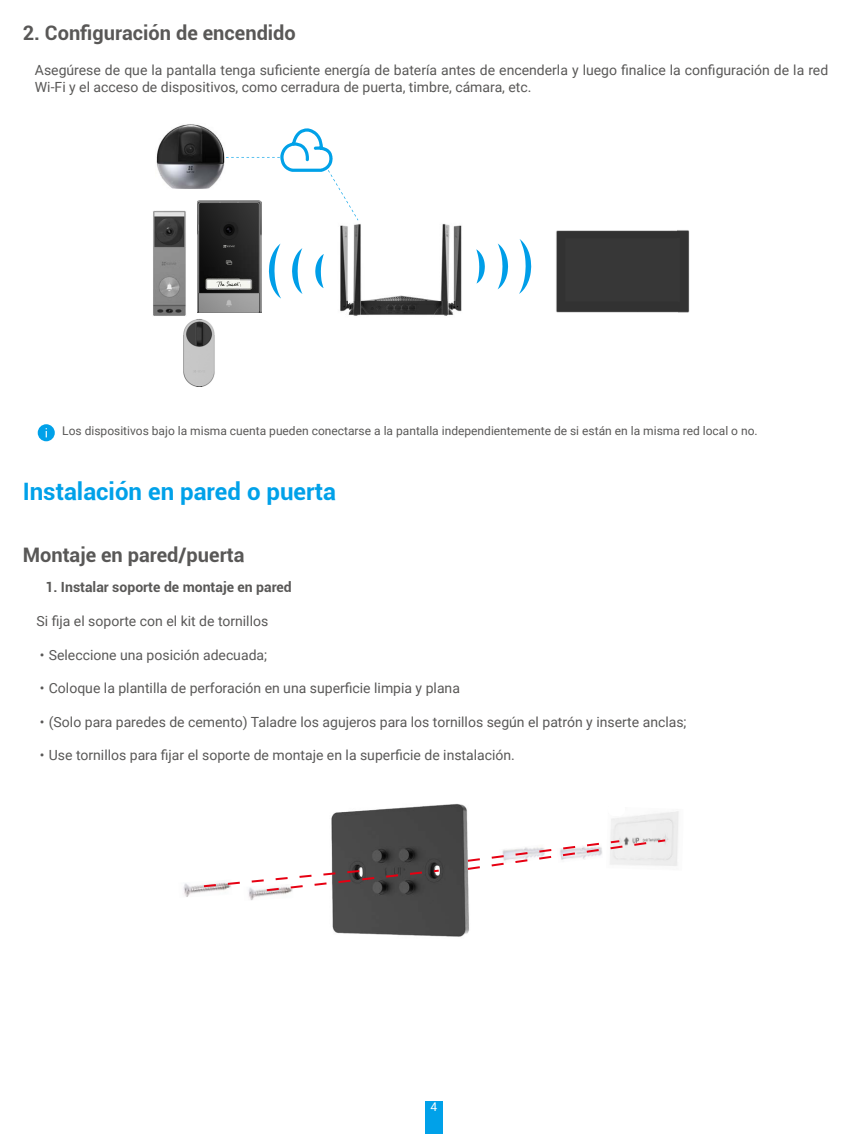
<style>
.page{position:relative;width:851px;height:1134px;background:#fff}
.page>*{position:absolute;margin:0;border:0;box-sizing:border-box;transform-origin:0 0}
.t1{font:700 24px "Roboto";color:#00a1e9}
.t2{font:700 20px "Roboto";color:#595857}
.t3{font:14px/16.8px "Roboto";color:#595857}
.t4{font:700 14px "Roboto";color:#595857}
.t5{font:12px "Roboto";color:#595857}
.t6{font:12px "Roboto";color:#fff}
</style>
<div class="page">
<div style="left:425px;top:1101px;width:17px;height:33px;background:#00a1e9"></div>
<svg style="left:476px;top:249px;width:9px;height:35px"></svg>
<svg style="left:497px;top:244px;width:11px;height:45px"></svg>
<svg style="left:519px;top:239px;width:12px;height:55px"></svg>
<svg style="left:315px;top:254px;width:9px;height:34px"></svg>
<svg style="left:292px;top:248px;width:10px;height:46px"></svg>
<svg style="left:269px;top:244px;width:12px;height:55px"></svg>
<img style="left:340px;top:220px;width:122px;height:96px">
<svg style="left:226px;top:128px;width:132px;height:92px"></svg>
<div style="left:556px;top:230px;width:134px;height:83px;background:#373737"></div>
<img style="left:153px;top:210px;width:33px;height:106px">
<img style="left:156px;top:124px;width:69px;height:65px">
<img style="left:183px;top:319px;width:32px;height:68px">
<img style="left:197px;top:200px;width:64px;height:113px">
<div style="left:38px;top:424px;width:17px;height:17px;background:#00a1e9;border-radius:50%"></div>
<img style="left:331px;top:804px;width:138px;height:133px">
<img style="left:610px;top:811px;width:69px;height:55px">
<div style="left:607px;top:802px;width:18px;height:14px;background:#fff;border-radius:7px"></div>
<img style="left:248px;top:891px;width:44px;height:9px">
<img style="left:183px;top:883px;width:27px;height:14px">
<svg style="left:467px;top:839px;width:198px;height:31px"></svg>
<svg style="left:204px;top:870px;width:235px;height:21px"></svg>
<h2 class="t2" style="left:23px;top:19px;width:275px">2. Configuración de encendido</h2>
<p class="t3" style="left:35px;top:61px;width:794px">Asegúrese de que la pantalla tenga suficiente energía de batería antes de encenderla y luego finalice la configuración de la red<br>Wi-Fi y el acceso de dispositivos, como cerradura de puerta, timbre, cámara, etc.</p>
<p class="t5" style="left:62px;top:422px;width:696px">Los dispositivos bajo la misma cuenta pueden conectarse a la pantalla independientemente de si están en la misma red local o no.</p>
<h1 class="t1" style="left:23px;top:475px;width:315px">Instalación en pared o puerta</h1>
<h2 class="t2" style="left:23px;top:541px;width:223px">Montaje en pared/puerta</h2>
<p class="t4" style="left:45px;top:578px;width:248px">1. Instalar soporte de montaje en pared</p>
<p class="t3" style="left:37px;top:612px;width:233px">Si fija el soporte con el kit de tornillos</p>
<p class="t3" style="left:40px;top:646px;width:229px">• Seleccione una posición adecuada;</p>
<p class="t3" style="left:40px;top:679px;width:421px">• Coloque la plantilla de perforación en una superficie limpia y plana</p>
<p class="t3" style="left:40px;top:713px;width:648px">• (Solo para paredes de cemento) Taladre los agujeros para los tornillos según el patrón y inserte anclas;</p>
<p class="t3" style="left:40px;top:746px;width:476px">• Use tornillos para fijar el soporte de montaje en la superficie de instalación.</p>
<p class="t6" style="left:430px;top:1099px;width:8px">4</p>
</div>
